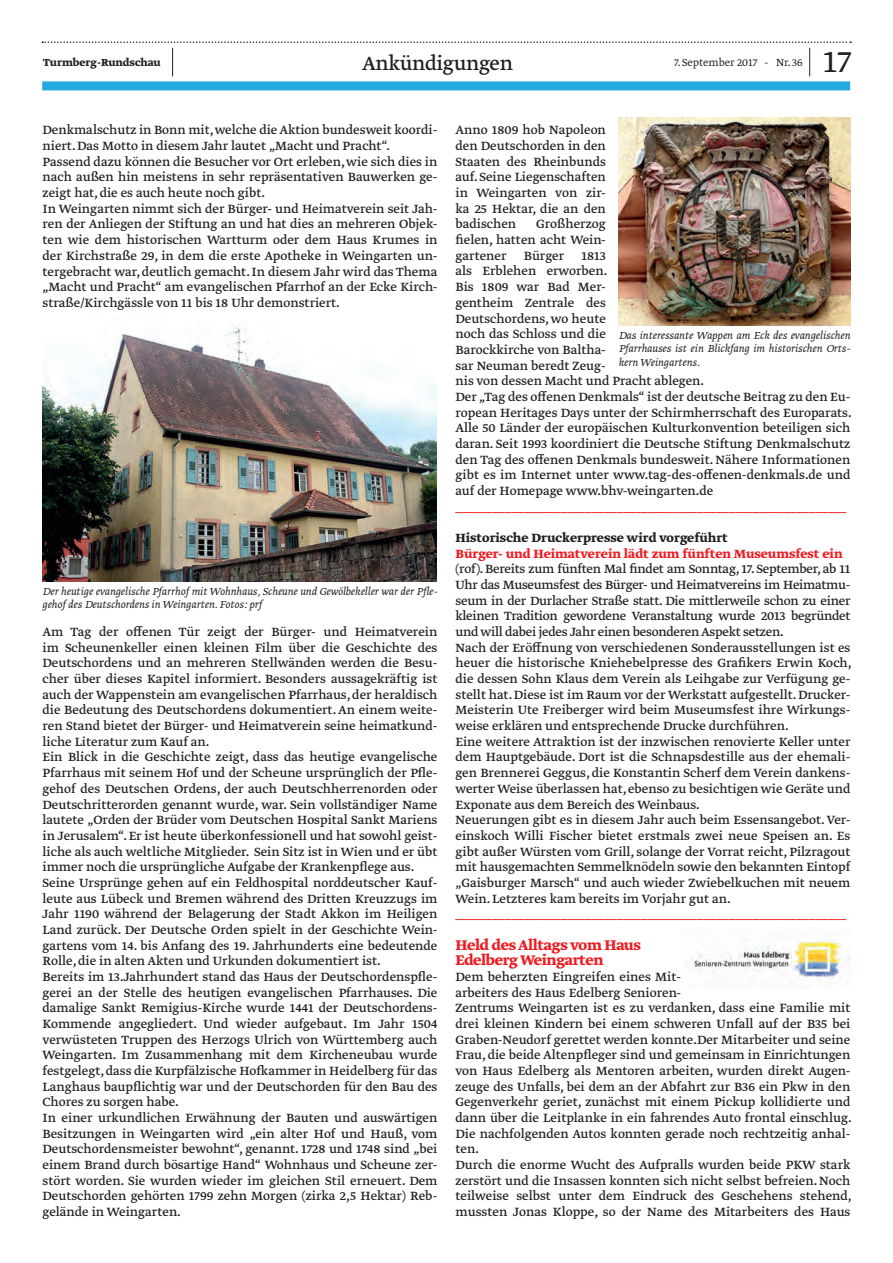
<style>
.page{position:relative;width:893px;height:1263px;background:#fff}
.page>*{position:absolute;margin:0;border:0;box-sizing:border-box;transform-origin:0 0}
.t1{font:300 36px "Greta Text Std";color:#231f20}
.t2{font:22.5px "Greta Text Std";letter-spacing:-.015em;color:#231f20}
.t3{font:700 16.5px/15.6px "Greta Text Std";letter-spacing:-.02em;color:#ee1d23}
.t4{font:14.1px/15.8px "Greta Text Std";color:#231f20}
.t5{font:14.1px "Greta Text Std";color:#ee1d23}
.t6{font:700 14.1px "Greta Text Std";color:#ee1d23}
.t7{font:700 14.1px "Greta Text Std";color:#231f20}
.t8{font:italic 300 12px/13.5px "Greta Text Std";color:#231f20}
.t9{font:300 12px "Greta Text Std";color:#231f20}
.t10{font:700 12px "Greta Text Std";color:#231f20}
</style>
<div class="page">
<div style="left:42px;top:81px;width:808px;height:9px;background:#24aae1"></div>
<svg style="left:42px;top:41px;width:809px;height:35px"></svg>
<img style="left:43px;top:326px;width:393px;height:255px">
<img style="left:619px;top:118px;width:231px;height:207px">
<img style="left:686px;top:937px;width:164px;height:52px">
<p class="t10" style="left:43px;top:56px;width:119px">Turmberg-Rundschau</p>
<p class="t9" style="left:674px;top:56px;width:130px">7. September 2017 - Nr. 36</p>
<h1 class="t1" style="left:823px;top:41px;width:29px">17</h1>
<h2 class="t2" style="left:362px;top:50px;width:152px">Ankündigungen</h2>
<p class="t4" style="left:43px;top:123px;width:396px">Denkmalschutz in Bonn mit,welche die Aktion bundesweit koordi&shy;niert. Das Motto in diesem Jahr lautet „Macht und Pracht“.<br>Passend dazu können die Besucher vor Ort erleben, wie sich dies in nach außen hin meistens in sehr repräsentativen Bauwerken ge&shy;zeigt hat, die es auch heute noch gibt.<br>In Weingarten nimmt sich der Bürger- und Heimatverein seit Jah&shy;ren der Anliegen der Stiftung an und hat dies an mehreren Objek&shy;ten wie dem historischen Wartturm oder dem Haus Krumes in der Kirchstraße 29, in dem die erste Apotheke in Weingarten un&shy;tergebracht war, deutlich gemacht. In diesem Jahr wird das Thema „Macht und Pracht“ am evangelischen Pfarrhof an der Ecke Kirch&shy;straße/Kirchgässle von 11 bis 18 Uhr demonstriert.</p>
<p class="t8" style="left:43px;top:585px;width:396px">Der heutige evangelische Pfarrhof mit Wohnhaus, Scheune und Gewölbekeller war der Pfle&shy;gehof des Deutschordens in Weingarten. Fotos: prf</p>
<p class="t4" style="left:43px;top:625px;width:396px">Am Tag der offenen Tür zeigt der Bürger- und Heimatverein im Scheunenkeller einen kleinen Film über die Geschichte des Deutschordens und an mehreren Stellwänden werden die Besu&shy;cher über dieses Kapitel informiert. Besonders aussagekräftig ist auch der Wappenstein am evangelischen Pfarrhaus, der heraldisch die Bedeutung des Deutschordens dokumentiert. An einem weite&shy;ren Stand bietet der Bürger- und Heimatverein seine heimatkund&shy;liche Literatur zum Kauf an.<br>Ein Blick in die Geschichte zeigt, dass das heutige evangelische Pfarrhaus mit seinem Hof und der Scheune ursprünglich der Pfle&shy;gehof des Deutschen Ordens, der auch Deutschherrenorden oder Deutschritterorden genannt wurde, war. Sein vollständiger Name lautete „Orden der Brüder vom Deutschen Hospital Sankt Mariens in Jerusalem“. Er ist heute überkonfessionell und hat sowohl geist&shy;liche als auch weltliche Mitglieder. Sein Sitz ist in Wien und er übt immer noch die ursprüngliche Aufgabe der Krankenpflege aus.<br>Seine Ursprünge gehen auf ein Feldhospital norddeutscher Kauf&shy;leute aus Lübeck und Bremen während des Dritten Kreuzzugs im Jahr 1190 während der Belagerung der Stadt Akkon im Heiligen Land zurück. Der Deutsche Orden spielt in der Geschichte Wein&shy;gartens vom 14. bis Anfang des 19. Jahrhunderts eine bedeutende Rolle, die in alten Akten und Urkunden dokumentiert ist.<br>Bereits im 13.Jahrhundert stand das Haus der Deutschordenspfle&shy;gerei an der Stelle des heutigen evangelischen Pfarrhauses. Die damalige Sankt Remigius-Kirche wurde 1441 der Deutschordens-Kommende angegliedert. Und wieder aufgebaut. Im Jahr 1504 verwüsteten Truppen des Herzogs Ulrich von Württemberg auch Weingarten. Im Zusammenhang mit dem Kircheneubau wurde festgelegt, dass die Kurpfälzische Hofkammer in Heidelberg für das Langhaus baupflichtig war und der Deutschorden für den Bau des Chores zu sorgen habe.<br>In einer urkundlichen Erwähnung der Bauten und auswärtigen Besitzungen in Weingarten wird „ein alter Hof und Hauß, vom Deutschordensmeister bewohnt“, genannt. 1728 und 1748 sind „bei einem Brand durch bösartige Hand“ Wohnhaus und Scheune zer&shy;stört worden. Sie wurden wieder im gleichen Stil erneuert. Dem Deutschorden gehörten 1799 zehn Morgen (zirka 2,5 Hektar) Reb&shy;gelände in Weingarten.</p>
<p class="t4" style="left:455px;top:123px;width:152px;text-align:justify">Anno 1809 hob Napoleon den Deutschorden in den Staaten des Rheinbunds auf. Seine Liegenschaften in Weingarten von zir&shy;ka 25 Hektar, die an den badischen</p>
<p class="t4" style="left:455px;top:217px;width:398px;text-indent:81px">Großherzog<br>fielen, hatten acht Wein-<br>gartener Bürger 1813<br>als Erblehen erworben.<br>Bis 1809 war Bad Mer-<br>gentheim Zentrale des<br>Deutschordens, wo heute<br>noch das Schloss und die<br>Barockkirche von Baltha-<br>sar Neuman beredt Zeug-<br>nis von dessen Macht und Pracht ablegen.<br>Der „Tag des offenen Denkmals“ ist der deutsche Beitrag zu den Eu&shy;ropean Heritages Days unter der Schirmherrschaft des Europarats.<br>Alle 50 Länder der europäischen Kulturkonvention beteiligen sich daran. Seit 1993 koordiniert die Deutsche Stiftung Denkmalschutz den Tag des offenen Denkmals bundesweit. Nähere Informationen gibt es im Internet unter www.tag-des-offenen-denkmals.de und auf der Homepage www.bhv-weingarten.de</p>
<p class="t5" style="left:455px;top:498px;width:392px">_______________________________________________________________</p>
<p class="t7" style="left:455px;top:529px;width:274px">Historische Druckerpresse wird vorgeführt</p>
<p class="t6" style="left:455px;top:545px;width:389px">Bürger- und Heimatverein lädt zum fünften Museumsfest ein</p>
<p class="t4" style="left:455px;top:562px;width:398px">(rof). Bereits zum fünften Mal findet am Sonntag, 17. September, ab 11<br>Uhr das Museumsfest des Bürger- und Heimatvereins im Heimatmu&shy;seum in der Durlacher Straße statt. Die mittlerweile schon zu einer kleinen Tradition gewordene Veranstaltung wurde 2013 begründet und will dabei jedes Jahr einen besonderen Aspekt setzen.<br>Nach der Eröffnung von verschiedenen Sonderausstellungen ist es heuer die historische Kniehebelpresse des Grafikers Erwin Koch, die dessen Sohn Klaus dem Verein als Leihgabe zur Verfügung ge&shy;stellt hat. Diese ist im Raum vor der Werkstatt aufgestellt. Drucker-Meisterin Ute Freiberger wird beim Museumsfest ihre Wirkungs&shy;weise erklären und entsprechende Drucke durchführen.<br>Eine weitere Attraktion ist der inzwischen renovierte Keller unter dem Hauptgebäude. Dort ist die Schnapsdestille aus der ehemali&shy;gen Brennerei Geggus, die Konstantin Scherf dem Verein dankens&shy;werter Weise überlassen hat, ebenso zu besichtigen wie Geräte und Exponate aus dem Bereich des Weinbaus.<br>Neuerungen gibt es in diesem Jahr auch beim Essensangebot. Ver&shy;einskoch Willi Fischer bietet erstmals zwei neue Speisen an. Es gibt außer Würsten vom Grill, solange der Vorrat reicht, Pilzragout mit hausgemachten Semmelknödeln sowie den bekannten Eintopf „Gaisburger Marsch“ und auch wieder Zwiebelkuchen mit neuem Wein. Letzteres kam bereits im Vorjahr gut an.</p>
<p class="t5" style="left:455px;top:906px;width:392px">_______________________________________________________________</p>
<p class="t3" style="left:455px;top:938px;width:187px">Held des Alltags vom Haus<br>Edelberg Weingarten</p>
<p class="t4" style="left:455px;top:969px;width:398px">Dem beherzten Eingreifen eines Mit-<br>arbeiters des Haus Edelberg Senioren-<br>Zentrums Weingarten ist es zu verdanken, dass eine Familie mit drei kleinen Kindern bei einem schweren Unfall auf der B35 bei Graben-Neudorf gerettet werden konnte.Der Mitarbeiter und seine Frau, die beide Altenpfleger sind und gemeinsam in Einrichtungen von Haus Edelberg als Mentoren arbeiten, wurden direkt Augen&shy;zeuge des Unfalls, bei dem an der Abfahrt zur B36 ein Pkw in den Gegenverkehr geriet, zunächst mit einem Pickup kollidierte und dann über die Leitplanke in ein fahrendes Auto frontal einschlug.<br>Die nachfolgenden Autos konnten gerade noch rechtzeitig anhal&shy;ten.<br>Durch die enorme Wucht des Aufpralls wurden beide PKW stark zerstört und die Insassen konnten sich nicht selbst befreien. Noch teilweise selbst unter dem Eindruck des Geschehens stehend, mussten Jonas Kloppe, so der Name des Mitarbeiters des Haus</p>
<p class="t8" style="left:619px;top:329px;width:233px;text-align:justify">Das interessante Wappen am Eck des evangelischen Pfarrhauses ist ein Blickfang im historischen Orts&shy;kern Weingartens.</p>
</div>
